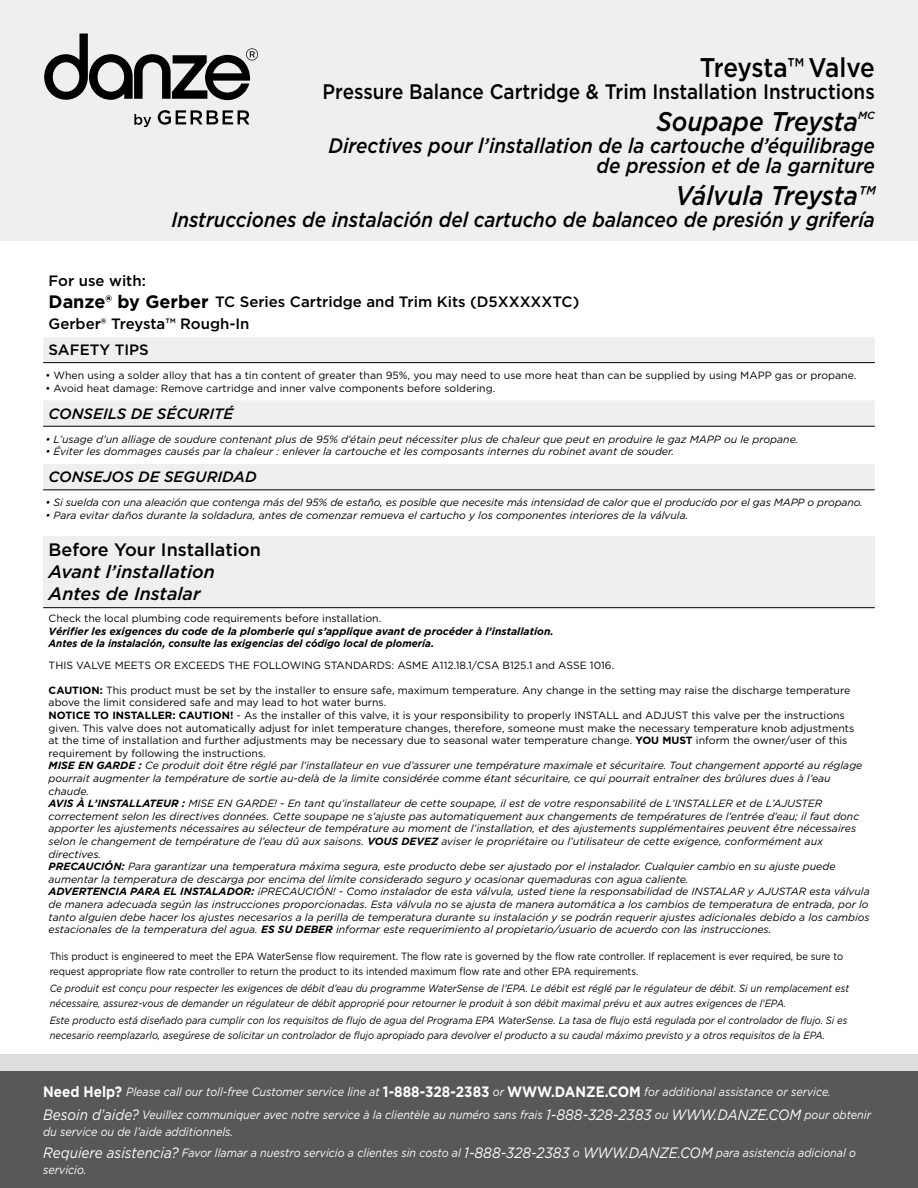
<style>
.page{position:relative;width:918px;height:1188px;background:#fff}
.page>*{position:absolute;margin:0;border:0;box-sizing:border-box;transform-origin:0 0}
.t1{font:italic 500 27px "Gotham";color:#000;scale:.9 1}
.t2{font:500 27px "Gotham";letter-spacing:-.02em;color:#000;scale:.9 1}
.t3{font:italic 500 21px/19.5px "Gotham";color:#000;text-align:right;scale:.9 1}
.t4{font:500 21px "Gotham";color:#000;scale:.9 1}
.t5{font:italic 500 18px/21.6px "Gotham";color:#000}
.t6{font:500 18px "Gotham";color:#000}
.t7{font:500 15px/21.6px "Gotham";color:#000}
.t8{font:italic 500 15px "Gotham";color:#000}
.t9{font:italic 12px/23.4px "Gotham";color:#fff;scale:.9 1}
.t10{font:italic 10.5px/12.6px "Gotham";color:#000}
.t11{font:italic 10.5px/15px "Gotham";color:#000;scale:.9 1}
.t12{font:10.5px "Gotham";color:#000}
.t13{font:10.5px/15px "Gotham";color:#000;scale:.9 1}
.t14{font:italic 700 10.5px/12.6px "Gotham";color:#000}
.t15{font:italic 500 10.5px "Gotham";color:#000}
.s1{font-weight:700;font-size:18px}
.s2{font-weight:700;font-style:normal}
.s3{font-style:normal}
.s4{font-weight:700}
.s5{font-weight:700;font-style:normal;font-size:15px}
.s6{font-size:15px}
</style>
<div class="page">
<div style="left:0;top:1054px;width:918px;height:134px;background:#dcdddd"></div>
<div style="left:0;top:0;width:918px;height:241px;background:#efefef"></div>
<div style="left:0;top:1071px;width:918px;height:117px;background:#595757"></div>
<svg style="left:158px;top:110px;width:92px;height:15px"></svg>
<svg style="left:134px;top:114px;width:17px;height:13px"></svg>
<svg style="left:44px;top:34px;width:214px;height:66px"></svg>
<div style="left:43px;top:536px;width:832px;height:72px;background:#efefef"></div>
<hr style="left:43px;top:607px;width:832px;height:1px;background:#000">
<svg style="left:43px;top:337px;width:832px;height:152px;fill:#efefef"></svg>
<hr style="left:43px;top:426px;width:832px;height:1px;background:#000">
<hr style="left:43px;top:489px;width:832px;height:1px;background:#000">
<hr style="left:43px;top:362px;width:832px;height:1px;background:#000">
<h1 class="t2" style="left:700px;top:50px;width:196px">Treysta™ Valve</h1>
<h2 class="t4" style="left:323px;top:78px;width:615px">Pressure Balance Cartridge &amp; Trim Installation Instructions</h2>
<h1 class="t1" style="left:656px;top:104px;width:226px">Soupape Treysta</h1>
<p class="t15" style="left:858px;top:109px;width:18px">MC</p>
<h2 class="t3" style="left:328px;top:136px;width:609px">Directives pour l’installation de la cartouche d’équilibrage de pression et de la garniture</h2>
<h1 class="t1" style="left:676px;top:177px;width:223px">Válvula Treysta™</h1>
<h2 class="t3" style="left:171px;top:209px;width:783px">Instrucciones de instalación del cartucho de balanceo de presión y grifería</h2>
<h3 class="t7" style="left:49px;top:270px;width:532px">For use with:<br><span class="s1">Danze® by Gerber</span> TC Series Cartridge and Trim Kits (D5XXXXXTC)<br>Gerber® Treysta™ Rough-In</h3>
<h3 class="t7" style="left:49px;top:339px;width:102px">SAFETY TIPS</h3>
<p class="t12" style="left:45px;top:368px;width:813px">• When using a solder alloy that has a tin content of greater than 95%, you may need to use more heat than can be supplied by using MAPP gas or propane.</p>
<p class="t12" style="left:45px;top:381px;width:451px">• Avoid heat damage: Remove cartridge and inner valve components before soldering.</p>
<h3 class="t8" style="left:49px;top:403px;width:186px">CONSEILS DE SÉCURITÉ</h3>
<p class="t10" style="left:45px;top:432px;width:755px">• L’usage d’un alliage de soudure contenant plus de 95% d’étain peut nécessiter plus de chaleur que peut en produire le gaz MAPP ou le propane.</p>
<p class="t10" style="left:45px;top:445px;width:630px">• Éviter les dommages causés par la chaleur : enlever la cartouche et les composants internes du robinet avant de souder.</p>
<h3 class="t8" style="left:49px;top:467px;width:210px">CONSEJOS DE SEGURIDAD</h3>
<p class="t10" style="left:45px;top:496px;width:819px">• Si suelda con una aleación que contenga más del 95% de estaño, es posible que necesite más intensidad de calor que el producido por el gas MAPP o propano.</p>
<p class="t10" style="left:45px;top:508px;width:645px">• Para evitar daños durante la soldadura, antes de comenzar remueva el cartucho y los componentes interiores de la válvula.</p>
<h3 class="t6" style="left:49px;top:538px;width:214px">Before Your Installation</h3>
<h3 class="t5" style="left:49px;top:561px;width:168px">Avant l’installation<br>Antes de Instalar</h3>
<p class="t12" style="left:49px;top:612px;width:334px">Check the local plumbing code requirements before installation.</p>
<p class="t14" style="left:49px;top:624px;width:507px">Vérifier les exigences du code de la plomberie qui s’applique avant de procéder à l’installation.<br>Antes de la instalación, consulte las exigencias del código local de plomería.</p>
<p class="t12" style="left:49px;top:658px;width:567px">THIS VALVE MEETS OR EXCEEDS THE FOLLOWING STANDARDS: ASME A112.18.1/CSA B125.1 and ASSE 1016.</p>
<p class="t10" style="left:49px;top:683px;width:823px"><span class="s2">CAUTION:</span> <span class="s3">This product must be set by the installer to ensure safe, maximum temperature. Any change in the setting may raise the discharge temperature above the limit considered safe and may lead to hot water burns.<br></span><span class="s2">NOTICE TO INSTALLER: CAUTION!</span> <span class="s3">- As the installer of this valve, it is your responsibility to properly INSTALL and ADJUST this valve per the instructions given. This valve does not automatically adjust for inlet temperature changes, therefore, someone must make the necessary temperature knob adjustments<br>at the time of installation and further adjustments may be necessary due to seasonal water temperature change.</span> <span class="s2">YOU MUST</span> <span class="s3">inform the owner/user of this requirement by following the instructions.<br></span><span class="s4">MISE EN GARDE :</span> Ce produit doit être réglé par l’installateur en vue d’assurer une température maximale et sécuritaire. Tout changement apporté au réglage pourrait augmenter la température de sortie au-delà de la limite considérée comme étant sécuritaire, ce qui pourrait entraîner des brûlures dues à l’eau chaude.<br><span class="s4">AVIS À L’INSTALLATEUR :</span> MISE EN GARDE! - En tant qu’installateur de cette soupape, il est de votre responsabilité de L’INSTALLER et de L’AJUSTER correctement selon les directives données. Cette soupape ne s’ajuste pas automatiquement aux changements de températures de l’entrée d’eau; il faut donc apporter les ajustements nécessaires au sélecteur de température au moment de l’installation, et des ajustements supplémentaires peuvent être nécessaires selon le changement de température de l’eau dû aux saisons. <span class="s4">VOUS DEVEZ</span> aviser le propriétaire ou l’utilisateur de cette exigence, conformément aux directives.<br><span class="s4">PRECAUCIÓN:</span> Para garantizar una temperatura máxima segura, este producto debe ser ajustado por el instalador. Cualquier cambio en su ajuste puede aumentar la temperatura de descarga por encima del límite considerado seguro y ocasionar quemaduras con agua caliente.<br><span class="s4">ADVERTENCIA PARA EL INSTALADOR:</span> ¡PRECAUCIÓN! - Como instalador de esta válvula, usted tiene la responsabilidad de INSTALAR y AJUSTAR esta válvula de manera adecuada según las instrucciones proporcionadas. Esta válvula no se ajusta de manera automática a los cambios de temperatura de entrada, por lo tanto alguien debe hacer los ajustes necesarios a la perilla de temperatura durante su instalación y se podrán requerir ajustes adicionales debido a los cambios estacionales de la temperatura del agua. <span class="s4">ES SU DEBER</span> informar este requerimiento al propietario/usuario de acuerdo con las instrucciones.</p>
<p class="t13" style="left:50px;top:949px;width:883px">This product is engineered to meet the EPA WaterSense flow requirement. The flow rate is governed by the flow rate controller. If replacement is ever required, be sure to request appropriate flow rate controller to return the product to its intended maximum flow rate and other EPA requirements.</p>
<p class="t11" style="left:50px;top:981px;width:890px">Ce produit est conçu pour respecter les exigences de débit d’eau du programme WaterSense de l’EPA. Le débit est réglé par le régulateur de débit. Si un remplacement est nécessaire, assurez-vous de demander un régulateur de débit approprié pour retourner le produit à son débit maximal prévu et aux autres exigences de l'EPA.</p>
<p class="t11" style="left:50px;top:1013px;width:888px">Este producto está diseñado para cumplir con los requisitos de flujo de agua del Programa EPA WaterSense. La tasa de flujo está regulada por el controlador de flujo. Si es necesario reemplazarlo, asegúrese de solicitar un controlador de flujo apropiado para devolver el producto a su caudal máximo previsto y a otros requisitos de la EPA.</p>
<p class="t9" style="left:43px;top:1080px;width:921px"><span class="s5">Need Help?</span> Please call our toll-free Customer service line at <span class="s5">1-888-328-2383</span> or <span class="s5">WWW.DANZE.COM</span> for additional assistance or service.<br><span class="s6">Besoin d’aide?</span> Veuillez communiquer avec notre service à la clientèle au numéro sans frais <span class="s6">1-888-328-2383</span> ou <span class="s6">WWW.DANZE.COM</span> pour obtenir</p>
<p class="t9" style="left:43px;top:1121px;width:905px;line-height:21.3px">du service ou de l’aide additionnels.<br><span class="s6">Requiere asistencia?</span> Favor llamar a nuestro servicio a clientes sin costo al <span class="s6">1-888-328-2383</span> o <span class="s6">WWW.DANZE.COM</span> para asistencia adicional o</p>
<p class="t9" style="left:43px;top:1158px;width:50px">servicio.</p>
</div>
